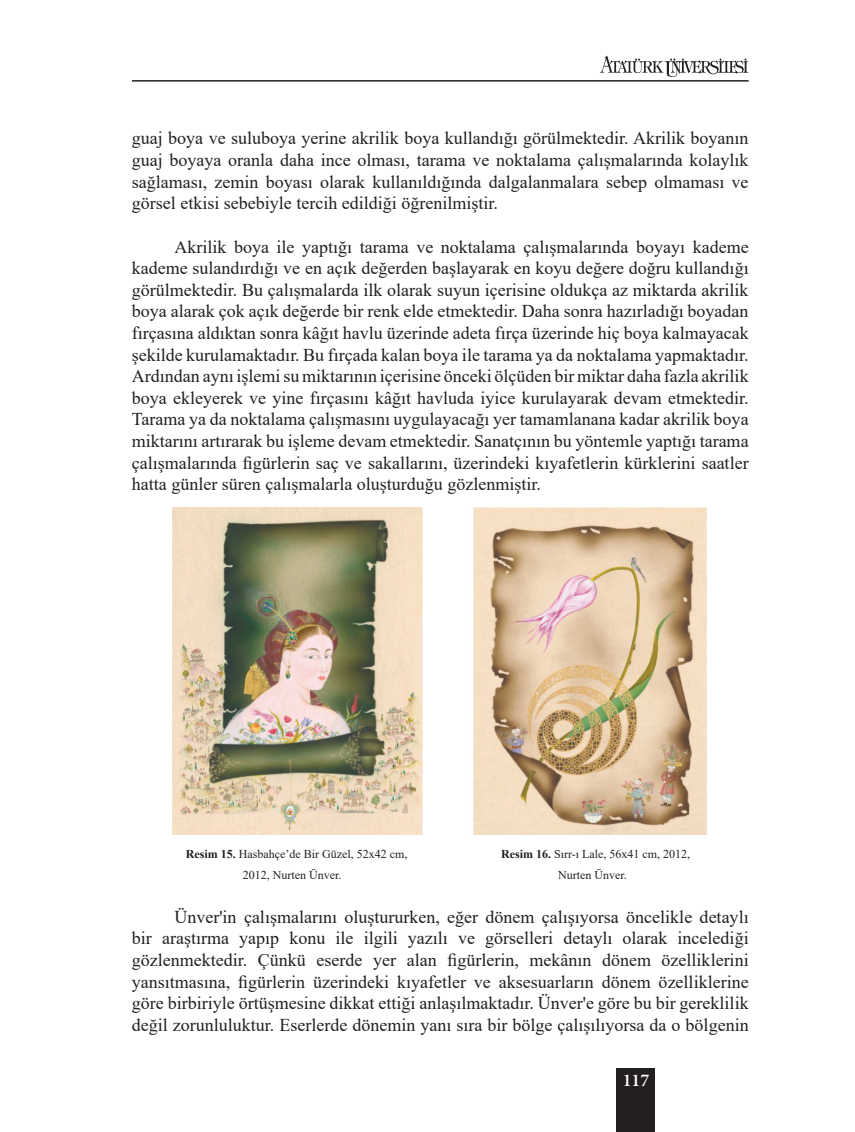
<style>
.page{position:relative;width:855px;height:1132px;background:#fff}
.page>*{position:absolute;margin:0;border:0;box-sizing:border-box;transform-origin:0 0}
.t1{font:18px/21.6px "Times New Roman";color:#231f20;text-align:justify}
.t2{font:600 18px "Minion Pro";color:#fff}
.t3{font:12px "Times New Roman";color:#231f20}
.s1{font-weight:700}
</style>
<div class="page">
<hr style="left:132px;top:80px;width:616px;height:2px;background:#231f20">
<div style="left:617px;top:1067px;width:38px;height:64px;background:#231f20"></div>
<svg style="left:600px;top:55px;width:148px;height:22px"></svg>
<img style="left:172px;top:507px;width:534px;height:327px">
<p class="t1" style="left:132px;top:127px;width:618px">guaj boya ve suluboya yerine akrilik boya kullandığı görülmektedir. Akrilik boyanın guaj boyaya oranla daha ince olması, tarama ve noktalama çalışmalarında kolaylık sağlaması, zemin boyası olarak kullanıldığında dalgalanmalara sebep olmaması ve görsel etkisi sebebiyle tercih edildiği öğrenilmiştir.</p>
<p class="t1" style="left:132px;top:235px;width:618px;text-indent:43px">Akrilik boya ile yaptığı tarama ve noktalama çalışmalarında boyayı kademe kademe sulandırdığı ve en açık değerden başlayarak en koyu değere doğru kullandığı görülmektedir. Bu çalışmalarda ilk olarak suyun içerisine oldukça az miktarda akrilik boya alarak çok açık değerde bir renk elde etmektedir. Daha sonra hazırladığı boyadan fırçasına aldıktan sonra kâğıt havlu üzerinde adeta fırça üzerinde hiç boya kalmayacak şekilde kurulamaktadır. Bu fırçada kalan boya ile tarama ya da noktalama yapmaktadır.<br>Ardından aynı işlemi su miktarının içerisine önceki ölçüden bir miktar daha fazla akrilik boya ekleyerek ve yine fırçasını kâğıt havluda iyice kurulayarak devam etmektedir.<br>Tarama ya da noktalama çalışmasını uygulayacağı yer tamamlanana kadar akrilik boya miktarını artırarak bu işleme devam etmektedir. Sanatçının bu yöntemle yaptığı tarama çalışmalarında figürlerin saç ve sakallarını, üzerindeki kıyafetlerin kürklerini saatler hatta günler süren çalışmalarla oluşturduğu gözlenmiştir.</p>
<p class="t3" style="left:186px;top:845px;width:223px"><span class="s1">Resim 15.</span> Hasbahçe’de Bir Güzel, 52x42 cm,</p>
<p class="t3" style="left:501px;top:845px;width:191px"><span class="s1">Resim 16.</span> Sırr-ı Lale, 56x41 cm, 2012,</p>
<p class="t3" style="left:243px;top:866px;width:100px">2012, Nurten Ünver.</p>
<p class="t3" style="left:558px;top:866px;width:70px">Nurten Ünver.</p>
<p class="t1" style="left:132px;top:904px;width:618px;text-indent:43px">Ünver'in çalışmalarını oluştururken, eğer dönem çalışıyorsa öncelikle detaylı bir araştırma yapıp konu ile ilgili yazılı ve görselleri detaylı olarak incelediği gözlenmektedir. Çünkü eserde yer alan figürlerin, mekânın dönem özelliklerini yansıtmasına, figürlerin üzerindeki kıyafetler ve aksesuarların dönem özelliklerine göre birbiriyle örtüşmesine dikkat ettiği anlaşılmaktadır. Ünver'e göre bu bir gereklilik değil zorunluluktur. Eserlerde dönemin yanı sıra bir bölge çalışılıyorsa da o bölgenin</p>
<p class="t2" style="left:622px;top:1067px;width:28px">117</p>
</div>
